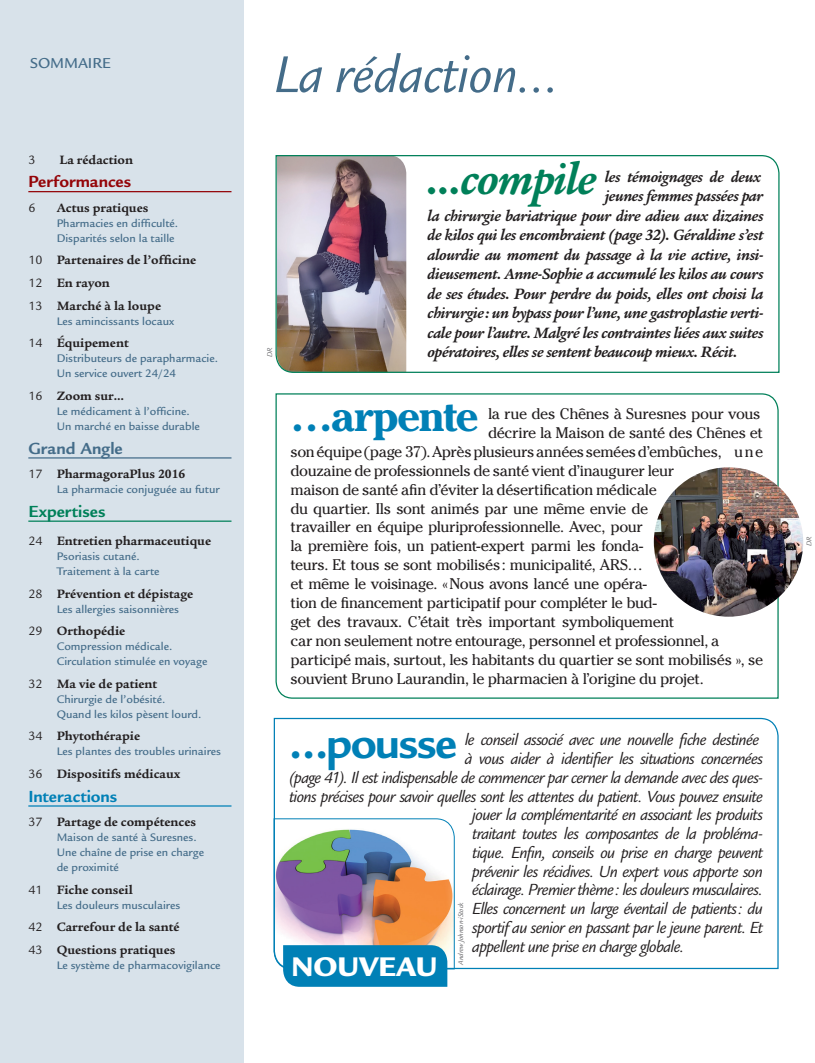
<style>
.page{position:relative;width:815px;height:1063px;background:#fff}
.page>*{position:absolute;margin:0;border:0;box-sizing:border-box;transform-origin:0 0}
.Lare_tetiere{font:italic 56.25px "Legacy Sans Std";letter-spacing:-.01em;color:#446c89}
.Lare_texte{font:700 47.12px "Legacy Sans Std";letter-spacing:-.035em;color:#0080b6}
.Lare_texte-2{font:italic 700 46.88px "Legacy Serif Std";letter-spacing:-.03em;color:#008059}
.Lare_texte-3{font:700 42.25px "Cheltenham Std";letter-spacing:-.03em;color:#0080b6}
.t1{font:900 29.38px "Legacy Sans Std";color:#fff}
.Lare_texte-4{font:italic 17.5px "Legacy Sans Std";letter-spacing:-.035em;color:#231f20}
.Somm_partie_performa{font:700 17.5px "Legacy Sans Std";letter-spacing:.005em;color:#940408}
.Somm_partie_interact{font:700 17.5px "Legacy Sans Std";letter-spacing:.005em;color:#0080b6}
.Somm_partie_grandang{font:700 17.5px "Legacy Sans Std";color:#446c89}
.Somm_partie_expertis{font:700 17.5px "Legacy Sans Std";letter-spacing:.005em;color:#008059}
.Lare_texte-5{font:italic 700 16.25px "Legacy Serif Std";letter-spacing:-.025em;color:#231f20}
.Edit_tetierefag{font:500 15.62px "Legacy Sans Std";color:#446c89}
.Lare_texte-6{font:15.38px "Cheltenham Std";letter-spacing:-.03em;color:#231f20}
.Somm_folio_rubrique{font:700 13.12px "Legacy Serif Std";color:#231f20}
.Somm_folio_rubrique-2{font:13.12px "Legacy Sans Std";color:#231f20}
.Somm_titre_articles{font:500 11.88px/15px "Legacy Sans Std";color:#446c89}
.Credit{font:italic 7.5px "Legacy Sans Std";color:#636366}
.s1{font-family:"Legacy Sans Std";font-weight:400}
</style>
<div class="page">
<svg style="left:275px;top:155px;width:505px;height:218px"></svg>
<svg style="left:275px;top:393px;width:504px;height:306px"></svg>
<svg style="left:273px;top:717px;width:506px;height:253px"></svg>
<svg style="left:273px;top:818px;width:182px;height:169px"></svg>
<div style="left:0;top:0;width:243px;height:1063px;background:#d8e2ea"></div>
<hr style="left:28px;top:191px;width:203px;height:1px;background:#940408">
<hr style="left:28px;top:457px;width:203px;height:2px;background:#446c89">
<hr style="left:28px;top:521px;width:203px;height:1px;background:#008059">
<hr style="left:28px;top:805px;width:203px;height:2px;background:#0080b6">
<img style="left:654px;top:467px;width:149px;height:150px;border-radius:75px">
<p class="Edit_tetierefag" style="left:30px;top:54px;width:82px">SOMMAIRE</p>
<p class="Somm_folio_rubrique-2" style="left:28px;top:152px;width:9px">3</p>
<p class="Somm_folio_rubrique" style="left:60px;top:152px;width:75px">La rédaction</p>
<p class="Somm_partie_performa" style="left:28px;top:172px;width:104px">Performances</p>
<p class="Somm_folio_rubrique-2" style="left:28px;top:200px;width:9px">6</p>
<p class="Somm_folio_rubrique" style="left:57px;top:200px;width:93px">Actus pratiques</p>
<p class="Somm_titre_articles" style="left:57px;top:216px;width:123px">Pharmacies en difficulté.<br>Disparités selon la taille</p>
<p class="Somm_folio_rubrique" style="left:28px;top:253px;width:169px"><span class="s1">10</span> Partenaires de l’officine</p>
<p class="Somm_folio_rubrique" style="left:28px;top:275px;width:83px"><span class="s1">12</span> En rayon</p>
<p class="Somm_folio_rubrique" style="left:28px;top:298px;width:134px"><span class="s1">13</span> Marché à la loupe</p>
<p class="Somm_titre_articles" style="left:57px;top:314px;width:119px">Les amincissants locaux</p>
<p class="Somm_folio_rubrique" style="left:28px;top:336px;width:102px"><span class="s1">14</span> Équipement</p>
<p class="Somm_titre_articles" style="left:57px;top:351px;width:163px">Distributeurs de parapharmacie.<br>Un service ouvert 24/24</p>
<p class="Somm_folio_rubrique" style="left:28px;top:388px;width:97px"><span class="s1">16</span> Zoom sur…</p>
<p class="Somm_titre_articles" style="left:57px;top:404px;width:145px">Le médicament à l’officine.<br>Un marché en baisse durable</p>
<p class="Somm_partie_grandang" style="left:28px;top:438px;width:96px">Grand Angle</p>
<p class="Somm_folio_rubrique" style="left:28px;top:466px;width:159px"><span class="s1">17</span> PharmagoraPlus 2016</p>
<p class="Somm_titre_articles" style="left:57px;top:482px;width:164px">La pharmacie conjuguée au futur</p>
<p class="Somm_partie_expertis" style="left:28px;top:501px;width:79px">Expertises</p>
<p class="Somm_folio_rubrique" style="left:28px;top:533px;width:184px"><span class="s1">24</span> Entretien pharmaceutique</p>
<p class="Somm_titre_articles" style="left:57px;top:549px;width:104px">Psoriasis cutané.<br>Traitement à la carte</p>
<p class="Somm_folio_rubrique" style="left:28px;top:586px;width:166px"><span class="s1">28</span> Prévention et dépistage</p>
<p class="Somm_titre_articles" style="left:57px;top:601px;width:124px">Les allergies saisonnières</p>
<p class="Somm_folio_rubrique" style="left:28px;top:623px;width:98px"><span class="s1">29</span> Orthopédie</p>
<p class="Somm_titre_articles" style="left:57px;top:639px;width:152px">Compression médicale.<br>Circulation stimulée en voyage</p>
<p class="Somm_folio_rubrique" style="left:28px;top:676px;width:130px"><span class="s1">32</span> Ma vie de patient</p>
<p class="Somm_titre_articles" style="left:57px;top:692px;width:146px">Chirurgie de l’obésité.<br>Quand les kilos pèsent lourd.</p>
<p class="Somm_folio_rubrique" style="left:28px;top:729px;width:113px"><span class="s1">34</span> Phytothérapie</p>
<p class="Somm_titre_articles" style="left:57px;top:744px;width:166px">Les plantes des troubles urinaires</p>
<p class="Somm_folio_rubrique" style="left:28px;top:766px;width:154px"><span class="s1">36</span> Dispositifs médicaux</p>
<p class="Somm_partie_interact" style="left:28px;top:786px;width:91px">Interactions</p>
<p class="Somm_folio_rubrique" style="left:28px;top:814px;width:169px"><span class="s1">37</span> Partage de compétences</p>
<p class="Somm_titre_articles" style="left:57px;top:830px;width:149px">Maison de santé à Suresnes.<br>Une chaîne de prise en charge de proximité</p>
<p class="Somm_folio_rubrique" style="left:28px;top:882px;width:106px"><span class="s1">41</span> Fiche conseil</p>
<p class="Somm_titre_articles" style="left:57px;top:898px;width:125px">Les douleurs musculaires</p>
<p class="Somm_folio_rubrique" style="left:28px;top:920px;width:153px"><span class="s1">42</span> Carrefour de la santé</p>
<p class="Somm_folio_rubrique" style="left:28px;top:942px;width:149px"><span class="s1">43</span> Questions pratiques</p>
<p class="Somm_titre_articles" style="left:57px;top:958px;width:165px">Le système de pharmacovigilance</p>
<p class="Lare_tetiere" style="left:274px;top:44px;width:287px">La rédaction...</p>
<p class="Credit" style="left:266px;top:357px;width:11px;rotate:-90deg">DR</p>
<p class="Lare_texte-2" style="left:428px;top:153px;width:171px">…compile</p>
<p class="Lare_texte-5" style="left:605px;top:168px;width:158px">les témoignages de deux</p>
<p class="Lare_texte-5" style="left:605px;top:187px;width:160px">jeunes femmes passées par</p>
<p class="Lare_texte-5" style="left:428px;top:207px;width:337px">la chirurgie bariatrique pour dire adieu aux dizaines</p>
<p class="Lare_texte-5" style="left:428px;top:226px;width:337px">de kilos qui les encombraient (page 32). Géraldine s’est</p>
<p class="Lare_texte-5" style="left:428px;top:246px;width:337px">alourdie au moment du passage à la vie active, insi-</p>
<p class="Lare_texte-5" style="left:428px;top:265px;width:337px">dieusement. Anne-Sophie a accumulé les kilos au cours</p>
<p class="Lare_texte-5" style="left:428px;top:285px;width:337px">de ses études. Pour perdre du poids, elles ont choisi la</p>
<p class="Lare_texte-5" style="left:428px;top:304px;width:337px">chirurgie: un bypass pour l’une, une gastroplastie verti-</p>
<p class="Lare_texte-5" style="left:428px;top:324px;width:337px">cale pour l’autre. Malgré les contraintes liées aux suites</p>
<p class="Lare_texte-5" style="left:428px;top:343px;width:311px">opératoires, elles se sentent beaucoup mieux. Récit.</p>
<p class="Lare_texte-3" style="left:291px;top:391px;width:190px">…arpente</p>
<p class="Lare_texte-6" style="left:488px;top:405px;width:274px">la rue des Chênes à Suresnes pour vous</p>
<p class="Lare_texte-6" style="left:488px;top:424px;width:277px">décrire la Maison de santé des Chênes et</p>
<p class="Lare_texte-6" style="left:291px;top:443px;width:474px">son équipe (page 37). Après plusieurs années semées d’embûches, une</p>
<p class="Lare_texte-6" style="left:291px;top:462px;width:385px">douzaine de professionnels de santé vient d’inaugurer leur</p>
<p class="Lare_texte-6" style="left:291px;top:480px;width:368px">maison de santé afin d’éviter la désertification médicale</p>
<p class="Lare_texte-6" style="left:291px;top:499px;width:359px">du quartier. Ils sont animés par une même envie de</p>
<p class="Lare_texte-6" style="left:291px;top:518px;width:354px">travailler en équipe pluriprofessionnelle. Avec, pour</p>
<p class="Lare_texte-6" style="left:291px;top:537px;width:354px">la première fois, un patient-expert parmi les fonda-</p>
<p class="Lare_texte-6" style="left:291px;top:556px;width:354px">teurs. Et tous se sont mobilisés: municipalité, ARS…</p>
<p class="Lare_texte-6" style="left:291px;top:575px;width:358px">et même le voisinage. «Nous avons lancé une opéra-</p>
<p class="Lare_texte-6" style="left:291px;top:594px;width:368px">tion de financement participatif pour compléter le bud-</p>
<p class="Lare_texte-6" style="left:291px;top:613px;width:385px">get des travaux. C’était très important symboliquement</p>
<p class="Lare_texte-6" style="left:291px;top:631px;width:430px">car non seulement notre entourage, personnel et professionnel, a</p>
<p class="Lare_texte-6" style="left:291px;top:650px;width:474px">participé mais, surtout, les habitants du quartier se sont mobilisés », se</p>
<p class="Lare_texte-6" style="left:291px;top:669px;width:415px">souvient Bruno Laurandin, le pharmacien à l’origine du projet.</p>
<p class="Lare_texte" style="left:289px;top:716px;width:169px">…pousse</p>
<p class="Lare_texte-4" style="left:465px;top:730px;width:296px">le conseil associé avec une nouvelle fiche destinée</p>
<p class="Lare_texte-4" style="left:465px;top:749px;width:300px">à vous aider à identifier les situations concernées</p>
<p class="Lare_texte-4" style="left:289px;top:768px;width:475px">(page 41). Il est indispensable de commencer par cerner la demande avec des ques-</p>
<p class="Lare_texte-4" style="left:289px;top:787px;width:475px">tions précises pour savoir quelles sont les attentes du patient. Vous pouvez ensuite</p>
<p class="Lare_texte-4" style="left:472px;top:805px;width:292px">jouer la complémentarité en associant les produits</p>
<p class="Lare_texte-4" style="left:472px;top:824px;width:292px">traitant toutes les composantes de la probléma-</p>
<p class="Lare_texte-4" style="left:472px;top:843px;width:292px">tique. Enfin, conseils ou prise en charge peuvent</p>
<p class="Lare_texte-4" style="left:472px;top:862px;width:292px">prévenir les récidives. Un expert vous apporte son</p>
<p class="Lare_texte-4" style="left:472px;top:880px;width:292px">éclairage. Premier thème: les douleurs musculaires.</p>
<p class="Lare_texte-4" style="left:472px;top:899px;width:292px">Elles concernent un large éventail de patients: du</p>
<p class="Lare_texte-4" style="left:472px;top:918px;width:292px">sportif au senior en passant par le jeune parent. Et</p>
<p class="Lare_texte-4" style="left:472px;top:937px;width:214px">appellent une prise en charge globale.</p>
<p class="t1" style="left:291px;top:949px;width:147px">NOUVEAU</p>
<p class="Credit" style="left:457px;top:965px;width:64px;rotate:-90deg">Andrew Johnson-iStock</p>
<p class="Credit" style="left:805px;top:546px;width:11px;rotate:-90deg">DR</p>
</div>
